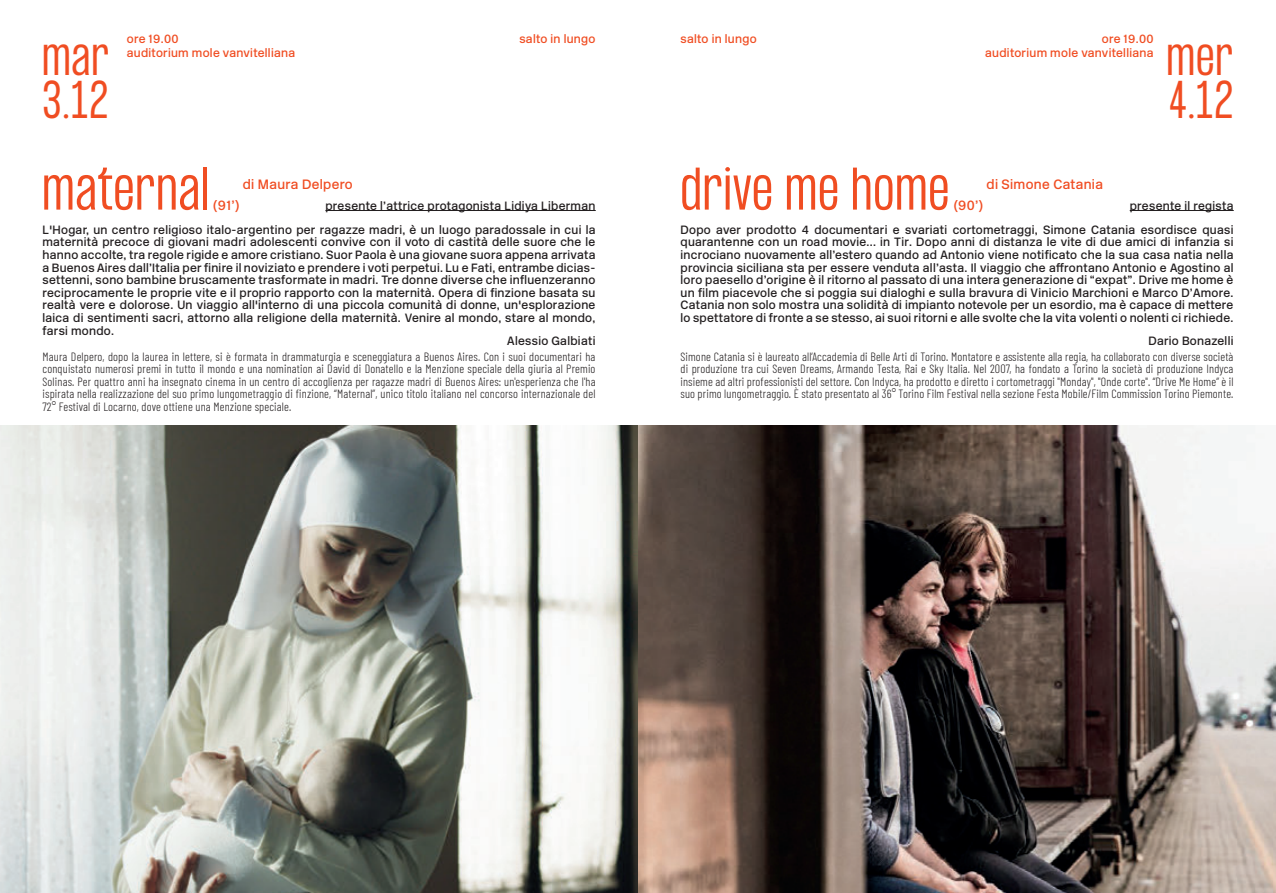
<style>
.page{position:relative;width:1276px;height:893px;background:#fff}
.page>*{position:absolute;margin:0;border:0;box-sizing:border-box;transform-origin:0 0}
.t1{font:300 52.5px "Formula Condensed";letter-spacing:.015em;color:#f04d22}
.t2{font:300 46.5px/43.5px "Formula Condensed";letter-spacing:.02em;color:#f04d22}
.t3{font:500 13.5px "New Rail Alphabet";letter-spacing:.025em;color:#f04d22}
.t4{font:500 12px/12.6px "New Rail Alphabet";letter-spacing:.025em;color:#231f20;text-align:justify}
.t5{font:300 12px/12.6px "Barlow Condensed";letter-spacing:.01em;color:#231f20;text-align:justify}
.t6{font:500 12px/14.4px "New Rail Alphabet";letter-spacing:.025em;color:#f04d22}
</style>
<div class="page">
<hr style="left:1129px;top:210px;width:104px;height:1px;background:#231f20">
<hr style="left:325px;top:210px;width:271px;height:1px;background:#231f20">
<img style="left:0;top:425px;width:1276px;height:468px">
<p class="t6" style="left:519px;top:31px;width:78px">salto in lungo</p>
<p class="t6" style="left:680px;top:31px;width:78px">salto in lungo</p>
<h2 class="t2" style="left:43px;top:37px;width:69px">mar<br>3.12</h2>
<p class="t6" style="left:127px;top:31px;width:170px">ore 19.00<br>auditorium mole vanvitelliana</p>
<h2 class="t2" style="left:1167px;top:37px;width:68px">mer<br>4.12</h2>
<p class="t6" style="left:985px;top:31px;width:170px;text-align:right">ore 19.00<br>auditorium mole vanvitelliana</p>
<h1 class="t1" style="left:680px;top:158px;width:270px">drive me home</h1>
<h1 class="t1" style="left:43px;top:158px;width:168px">maternal</h1>
<p class="t3" style="left:243px;top:175px;width:111px">di Maura Delpero</p>
<p class="t4" style="left:325px;top:199px;width:271px">presente l’attrice protagonista Lidiya Liberman</p>
<p class="t3" style="left:986px;top:175px;width:118px">di Simone Catania</p>
<p class="t3" style="left:213px;top:196px;width:28px">(91’)</p>
<p class="t4" style="left:1129px;top:199px;width:105px">presente il regista</p>
<p class="t3" style="left:953px;top:196px;width:31px">(90’)</p>
<p class="t4" style="left:43px;top:223px;width:554px">L'Hogar, un centro religioso italo-argentino per ragazze madri, è un luogo paradossale in cui la maternità precoce di giovani madri adolescenti convive con il voto di castità delle suore che le hanno accolte, tra regole rigide e amore cristiano. Suor Paola è una giovane suora appena arrivata a Buenos Aires dall’Italia per finire il noviziato e prendere i voti perpetui. Lu e Fati, entrambe dicias&shy;settenni, sono bambine bruscamente trasformate in madri. Tre donne diverse che influenzeranno reciprocamente le proprie vite e il proprio rapporto con la maternità. Opera di finzione basata su realtà vere e dolorose. Un viaggio all'interno di una piccola comunità di donne, un'esplorazione laica di sentimenti sacri, attorno alla religione della maternità. Venire al mondo, stare al mondo, farsi mondo.</p>
<p class="t4" style="left:507px;top:334px;width:90px">Alessio Galbiati</p>
<p class="t5" style="left:43px;top:349px;width:554px">Maura Delpero, dopo la laurea in lettere, si è formata in drammaturgia e sceneggiatura a Buenos Aires. Con i suoi documentari ha conquistato numerosi premi in tutto il mondo e una nomination ai David di Donatello e la Menzione speciale della giuria al Premio Solinas. Per quattro anni ha insegnato cinema in un centro di accoglienza per ragazze madri di Buenos Aires: un'esperienza che l'ha ispirata nella realizzazione del suo primo lungometraggio di finzione, “Maternal”, unico titolo italiano nel concorso internazionale del 72° Festival di Locarno, dove ottiene una Menzione speciale.</p>
<p class="t4" style="left:680px;top:223px;width:554px">Dopo aver prodotto 4 documentari e svariati cortometraggi, Simone Catania esordisce quasi quarantenne con un road movie... in Tir. Dopo anni di distanza le vite di due amici di infanzia si incrociano nuovamente all’estero quando ad Antonio viene notificato che la sua casa natia nella provincia siciliana sta per essere venduta all’asta. Il viaggio che affrontano Antonio e Agostino al loro paesello d’origine è il ritorno al passato di una intera generazione di “expat”. Drive me home è un film piacevole che si poggia sui dialoghi e sulla bravura di Vinicio Marchioni e Marco D’Amore.<br>Catania non solo mostra una solidità di impianto notevole per un esordio, ma è capace di mettere lo spettatore di fronte a se stesso, ai suoi ritorni e alle svolte che la vita volenti o nolenti ci richiede.</p>
<p class="t4" style="left:1148px;top:334px;width:86px">Dario Bonazelli</p>
<p class="t5" style="left:680px;top:349px;width:554px">Simone Catania si è laureato all’Accademia di Belle Arti di Torino. Montatore e assistente alla regia, ha collaborato con diverse società di produzione tra cui Seven Dreams, Armando Testa, Rai e Sky Italia. Nel 2007, ha fondato a Torino la società di produzione Indyca insieme ad altri professionisti del settore. Con Indyca, ha prodotto e diretto i cortometraggi "Monday", "Onde corte". “Drive Me Home” è il suo primo lungometraggio. È stato presentato al 36° Torino Film Festival nella sezione Festa Mobile/Film Commission Torino Piemonte.</p>
</div>
